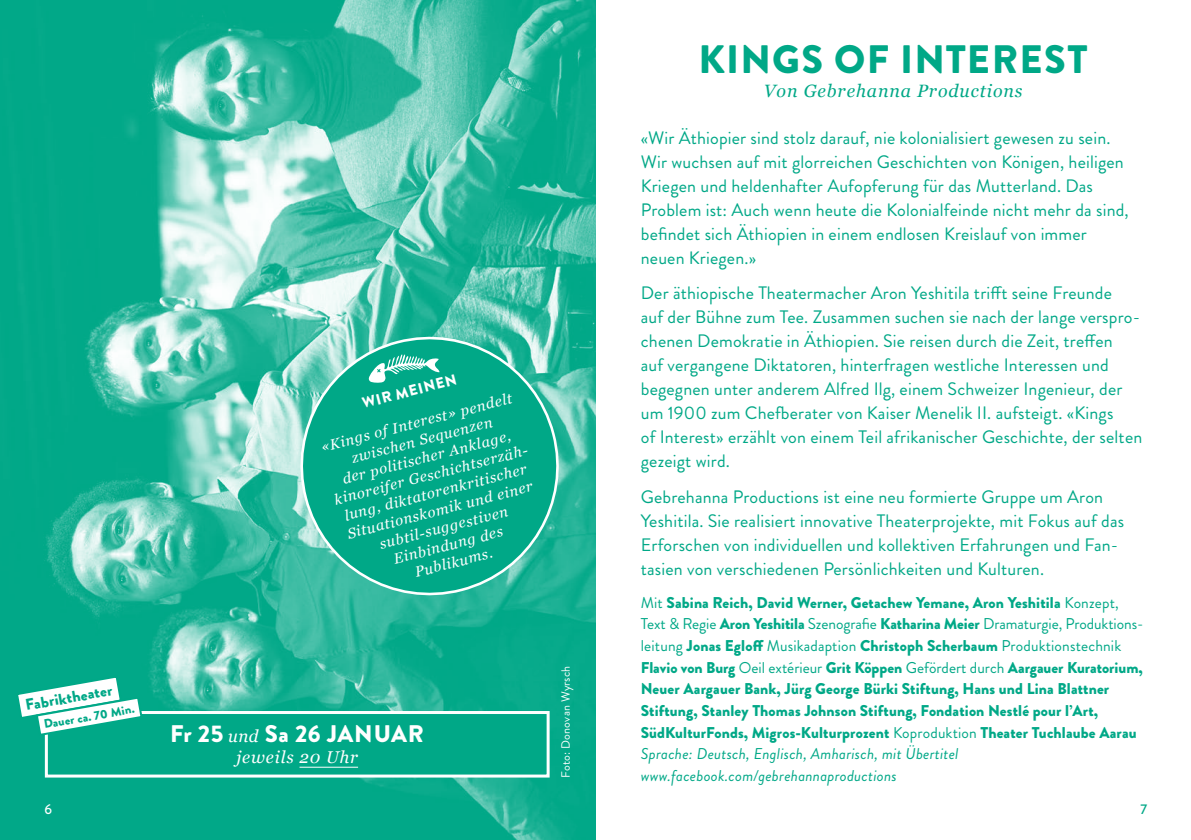
<style>
.page{position:relative;width:1191px;height:840px;background:#fff}
.page>*{position:absolute;margin:0;border:0;box-sizing:border-box;transform-origin:0 0}
.t1{font:900 39.6px "Brandon Grotesque";letter-spacing:.03em;color:#00a887}
.t2{font:900 24px "Brandon Grotesque";letter-spacing:.02em;color:#fff}
.t3{font:18px/24px "Brandon Grotesque";letter-spacing:.01em;color:#00a887}
.t4{font:italic 17.8px "Georgia";letter-spacing:.05em;color:#00a887}
.t5{font:italic 17px "Georgia";letter-spacing:.05em;color:#fff}
.t6{font:900 15.6px/21.6px "Brandon Grotesque";letter-spacing:.01em;color:#00a887}
.t7{font:900 15px "Brandon Grotesque";color:#fff}
.t8{font:italic 14.6px/18px "Georgia";color:#fff;text-align:center}
.t9{font:500 14px "Brandon Grotesque";color:#fff}
.t10{font:500 14px "Brandon Grotesque";color:#00a887}
.t11{font:900 12.4px "Brandon Grotesque";color:#00a887}
.t12{font:12px "Brandon Grotesque";letter-spacing:.015em;color:#fff}
.s1{font-family:"Georgia";font-weight:400;font-style:italic;font-size:17px}
.s2{font-weight:400}
.s3{font-weight:400;font-style:italic}
</style>
<div class="page">
<img style="left:0;top:0;width:595px;height:839px">
<div style="left:46px;top:712px;width:502px;height:63px;background:#00a887"></div>
<hr style="left:299px;top:766px;width:59px;height:1px;background:#fff">
<div style="left:45px;top:710px;width:504px;height:67px;border:3px solid #fff"></div>
<svg style="left:288px;top:324px;width:283px;height:283px;background:#23b397"></svg>
<svg style="left:15px;top:673px;width:129px;height:63px"></svg>
<p class="t6" style="left:24px;top:694px;width:89px;rotate:-10deg">Fabriktheater</p>
<p class="t11" style="left:42px;top:715px;width:93px;rotate:-10deg">Dauer ca. 70 Min.</p>
<p class="t7" style="left:360px;top:392px;width:98px;rotate:-14deg">WIR MEINEN</p>
<p class="t8" style="left:318px;top:438px;width:202px;rotate:-15deg">«Kings of Interest» pendelt zwischen Sequenzen<br>der politischer Anklage, kinoreifer Geschichtserzäh&shy;lung, diktatorenkritischer<br>Situationskomik und einer subtil-suggestiven<br>Einbindung des<br>Publikums.</p>
<h2 class="t2" style="left:170px;top:716px;width:255px">Fr 25 <span class="s1">und</span> Sa 26 JANUAR</h2>
<p class="t5" style="left:236px;top:744px;width:123px">jeweils 20 Uhr</p>
<p class="t12" style="left:557px;top:777px;width:113px;rotate:-90deg">Foto: Donovan Wyrsch</p>
<h1 class="t1" style="left:698px;top:31px;width:390px">KINGS OF INTEREST</h1>
<p class="t4" style="left:764px;top:78px;width:260px">Von Gebrehanna Productions</p>
<p class="t3" style="left:641px;top:126px;width:489px">«Wir Äthiopier sind stolz darauf, nie kolonialisiert gewesen zu sein.<br>Wir wuchsen auf mit glorreichen Geschichten von Königen, heiligen Kriegen und heldenhafter Aufopferung für das Mutterland. Das Problem ist: Auch wenn heute die Kolonialfeinde nicht mehr da sind, befindet sich Äthiopien in einem endlosen Kreislauf von immer neuen Kriegen.»</p>
<p class="t3" style="left:641px;top:281px;width:503px">Der äthiopische Theatermacher Aron Yeshitila trifft seine Freunde<br>auf der Bühne zum Tee. Zusammen suchen sie nach der lange verspro&shy;chenen Demokratie in Äthiopien. Sie reisen durch die Zeit, treffen<br>auf vergangene Diktatoren, hinterfragen westliche Interessen und begegnen unter anderem Alfred Ilg, einem Schweizer Ingenieur, der um 1900 zum Chefberater von Kaiser Menelik II. aufsteigt. «Kings<br>of Interest» erzählt von einem Teil afrikanischer Geschichte, der selten gezeigt wird.</p>
<p class="t3" style="left:641px;top:484px;width:485px">Gebrehanna Productions ist eine neu formierte Gruppe um Aron Yeshitila. Sie realisiert innovative Theaterprojekte, mit Fokus auf das Erforschen von individuellen und kollektiven Erfahrungen und Fan&shy;tasien von verschiedenen Persönlichkeiten und Kulturen.</p>
<p class="t6" style="left:641px;top:591px;width:504px"><span class="s2">Mit</span> Sabina Reich, David Werner, Getachew Yemane, Aron Yeshitila <span class="s2">Konzept, Text &amp; Regie</span> Aron Yeshitila <span class="s2">Szenografie</span> Katharina Meier <span class="s2">Dramaturgie, Produktions&shy;leitung</span> Jonas Egloff <span class="s2">Musikadaption</span> Christoph Scherbaum <span class="s2">Produktionstechnik </span>Flavio von Burg <span class="s2">Oeil extérieur</span> Grit Köppen <span class="s2">Gefördert durch</span> Aargauer Kuratorium, Neuer Aargauer Bank, Jürg George Bürki Stiftung, Hans und Lina Blattner Stiftung, Stanley Thomas Johnson Stiftung, Fondation Nestlé pour l’Art, SüdKulturFonds, Migros-Kulturprozent <span class="s2">Koproduktion</span> Theater Tuchlaube Aarau <span class="s3">Sprache: Deutsch, Englisch, Amharisch, mit Übertitel www.facebook.com/gebrehannaproductions</span></p>
<p class="t9" style="left:45px;top:798px;width:9px">6</p>
<p class="t10" style="left:1140px;top:798px;width:8px">7</p>
</div>
